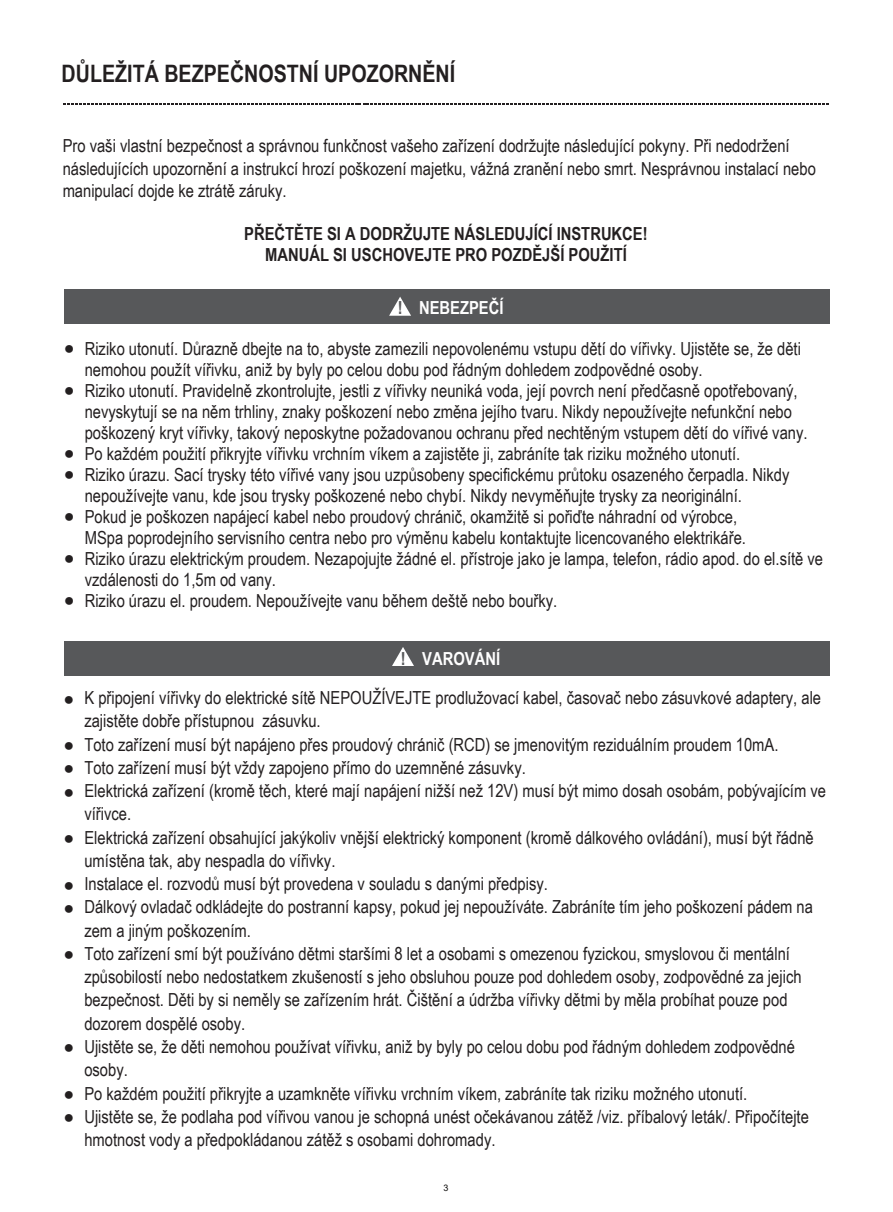
<style>
.page{position:relative;width:893px;height:1212px;background:#fff}
.page>*{position:absolute;margin:0;border:0;box-sizing:border-box;transform-origin:0 0}
.t1{font:700 24px "Arial Narrow";color:#231f20}
.t2{font:18px/23.2px "Arial Narrow";color:#231f20}
.t3{font:700 18px/21px "Arial Narrow";color:#231f20;text-align:center}
.t4{font:700 18px "Arial Narrow";color:#fff}
.t5{font:9px "Arial";color:#100e0d}
.s1{color:#57585a}
</style>
<div class="page">
<svg style="left:63px;top:103px;width:765px;height:2px"></svg>
<div style="left:64px;top:289px;width:765px;height:34px;background:#57585a"></div>
<svg style="left:389px;top:297px;width:22px;height:19px"></svg>
<div style="left:64px;top:641px;width:765px;height:34px;background:#57585a"></div>
<svg style="left:392px;top:647px;width:22px;height:19px"></svg>
<h1 class="t1" style="left:62px;top:55px;width:395px">DŮLEŽITÁ BEZPEČNOSTNÍ UPOZORNĚNÍ</h1>
<p class="t2" style="left:63px;top:134px;width:755px;line-height:22.5px">Pro vaši vlastní bezpečnost a správnou funkčnost vašeho zařízení dodržujte následující pokyny. Při nedodržení následujících upozornění a instrukcí hrozí poškození majetku, vážná zranění nebo smrt. Nesprávnou instalací nebo manipulací dojde ke ztrátě záruky.</p>
<p class="t3" style="left:244px;top:222px;width:405px">PŘEČTĚTE SI A DODRŽUJTE NÁSLEDUJÍCÍ INSTRUKCE!<br>MANUÁL SI USCHOVEJTE PRO POZDĚJŠÍ POUŽITÍ</p>
<p class="t4" style="left:398px;top:294px;width:107px"><span class="s1">!</span> NEBEZPEČÍ</p>
<p class="t2" style="left:85px;top:338px;width:740px;line-height:21px">Riziko utonutí. Důrazně dbejte na to, abyste zamezili nepovolenému vstupu dětí do vířivky. Ujistěte se, že děti nemohou použít vířivku, aniž by byly po celou dobu pod řádným dohledem zodpovědné osoby.<br>Riziko utonutí. Pravidelně zkontrolujte, jestli z vířivky neuniká voda, její povrch není předčasně opotřebovaný, nevyskytují se na něm trhliny, znaky poškození nebo změna jejího tvaru. Nikdy nepoužívejte nefunkční nebo poškozený kryt vířivky, takový neposkytne požadovanou ochranu před nechtěným vstupem dětí do vířivé vany.<br>Po každém použití přikryjte vířivku vrchním víkem a zajistěte ji, zabráníte tak riziku možného utonutí.<br>Riziko úrazu. Sací trysky této vířivé vany jsou uzpůsobeny specifickému průtoku osazeného čerpadla. Nikdy nepoužívejte vanu, kde jsou trysky poškozené nebo chybí. Nikdy nevyměňujte trysky za neoriginální.<br>Pokud je poškozen napájecí kabel nebo proudový chránič, okamžitě si pořiďte náhradní od výrobce,<br>MSpa poprodejního servisního centra nebo pro výměnu kabelu kontaktujte licencovaného elektrikáře.<br>Riziko úrazu elektrickým proudem. Nezapojujte žádné el. přístroje jako je lampa, telefon, rádio apod. do el.sítě ve vzdálenosti do 1,5m od vany.<br>Riziko úrazu el. proudem. Nepoužívejte vanu během deště nebo bouřky.</p>
<p class="t2" style="left:64px;top:335px;width:12px">●</p>
<p class="t2" style="left:64px;top:377px;width:12px">●</p>
<p class="t2" style="left:64px;top:441px;width:12px;line-height:21px">● ●</p>
<p class="t2" style="left:64px;top:503px;width:12px">●</p>
<p class="t2" style="left:64px;top:545px;width:12px">●</p>
<p class="t2" style="left:64px;top:587px;width:12px">●</p>
<p class="t2" style="left:64px;top:686px;width:12px">●</p>
<p class="t2" style="left:64px;top:732px;width:12px;text-align:justify">● ● ●</p>
<p class="t2" style="left:64px;top:825px;width:12px">●</p>
<p class="t2" style="left:64px;top:872px;width:12px">● ●</p>
<p class="t2" style="left:64px;top:942px;width:12px">●</p>
<p class="t2" style="left:64px;top:1035px;width:12px">●</p>
<p class="t2" style="left:64px;top:1081px;width:12px">● ●</p>
<p class="t4" style="left:401px;top:645px;width:101px"><span class="s1">!</span> VAROVÁNÍ</p>
<p class="t2" style="left:84px;top:685px;width:743px">K připojení vířivky do elektrické sítě NEPOUŽÍVEJTE prodlužovací kabel, časovač nebo zásuvkové adaptery, ale zajistěte dobře přístupnou zásuvku.<br>Toto zařízení musí být napájeno přes proudový chránič (RCD) se jmenovitým reziduálním proudem 10mA.<br>Toto zařízení musí být vždy zapojeno přímo do uzemněné zásuvky.<br>Elektrická zařízení (kromě těch, které mají napájení nižší než 12V) musí být mimo dosah osobám, pobývajícím ve vířivce.<br>Elektrická zařízení obsahující jakýkoliv vnější elektrický komponent (kromě dálkového ovládání), musí být řádně umístěna tak, aby nespadla do vířivky.<br>Instalace el. rozvodů musí být provedena v souladu s danými předpisy.<br>Dálkový ovladač odkládejte do postranní kapsy, pokud jej nepoužíváte. Zabráníte tím jeho poškození pádem na zem a jiným poškozením.<br>Toto zařízení smí být používáno dětmi staršími 8 let a osobami s omezenou fyzickou, smyslovou či mentální způsobilostí nebo nedostatkem zkušeností s jeho obsluhou pouze pod dohledem osoby, zodpovědné za jejich bezpečnost. Děti by si neměly se zařízením hrát. Čištění a údržba vířivky dětmi by měla probíhat pouze pod dozorem dospělé osoby.<br>Ujistěte se, že děti nemohou používat vířivku, aniž by byly po celou dobu pod řádným dohledem zodpovědné osoby.<br>Po každém použití přikryjte a uzamkněte vířivku vrchním víkem, zabráníte tak riziku možného utonutí.<br>Ujistěte se, že podlaha pod vířivou vanou je schopná unést očekávanou zátěž /viz. příbalový leták/. Připočítejte hmotnost vody a předpokládanou zátěž s osobami dohromady.</p>
<p class="t5" style="left:444px;top:1181px;width:7px">3</p>
</div>
